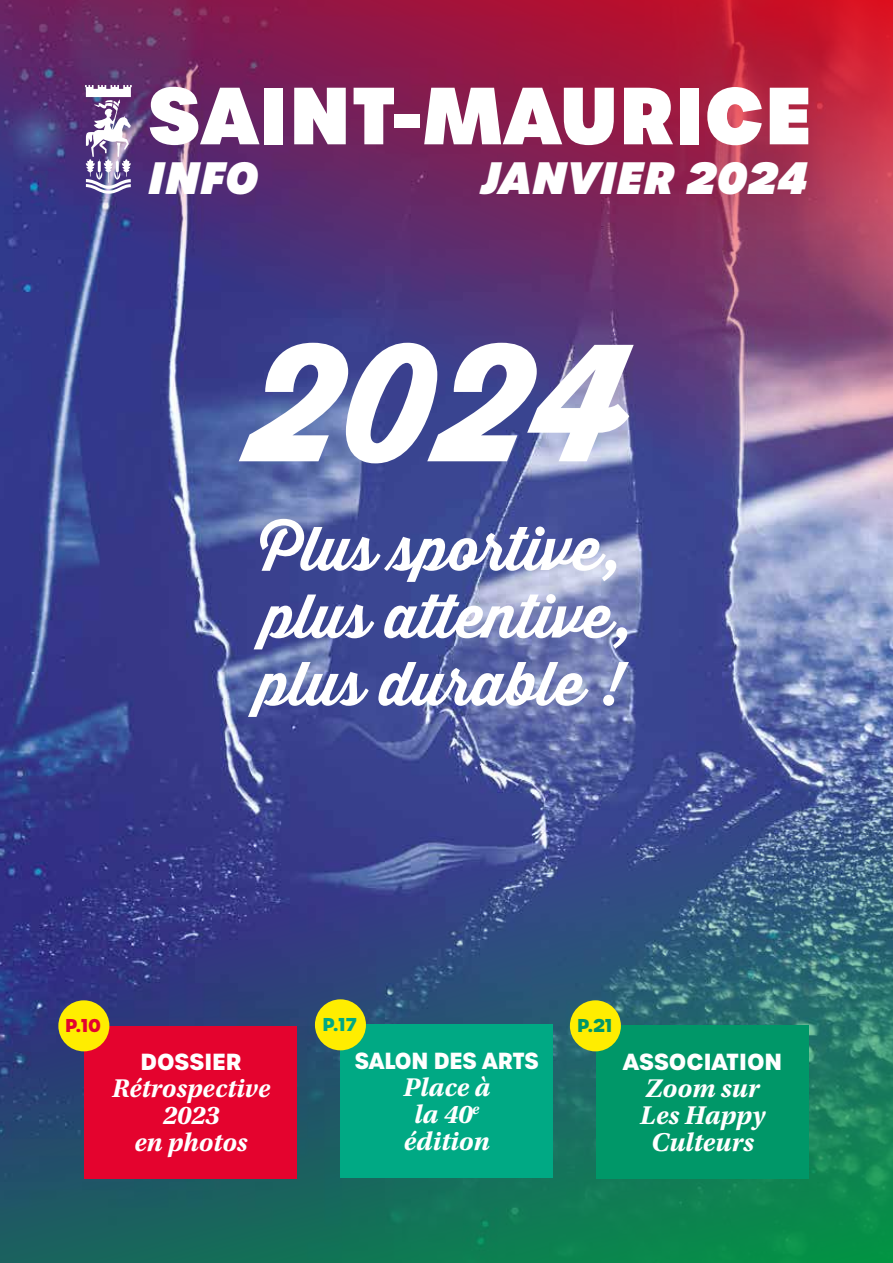
<style>
.page{position:relative;width:893px;height:1263px;background:#fff}
.page>*{position:absolute;margin:0;border:0;box-sizing:border-box;transform-origin:0 0}
.t1{font:900 162.45px "Thirsty Script";color:#fff}
.t2{font:800 78.15px "Urbane";color:#fff}
.t3{font:700 60px/67.5px "Thirsty Script";color:#fff}
.t4{font:italic 800 43.8px "Urbane";color:#fff}
.t5{font:italic 700 27px/27px "Utopia Std";color:#fff;text-align:center}
.t6{font:700 22.5px "Urbane";color:#fff}
.t7{font:700 22.5px "Urbane";color:#fff;scale:.96 1}
.t8{font:700 18px "Urbane";color:#e4032e}
.t9{font:700 18px "Urbane";color:#00a984}
.t10{font:700 18px "Urbane";color:#009768}
</style>
<div class="page">
<img style="left:0;top:710px;width:893px;height:49px">
<img style="left:0;top:0;width:893px;height:710px">
<svg style="left:0;top:759px;width:893px;height:504px;background:#2e587a"></svg>
<svg style="left:85px;top:85px;width:47px;height:109px"></svg>
<div style="left:85px;top:1026px;width:212px;height:152px;background:#e4032e"></div>
<div style="left:58px;top:1000px;width:51px;height:51px;background:#ffed00;border-radius:50%"></div>
<div style="left:340px;top:1025px;width:213px;height:153px;background:#00a984"></div>
<div style="left:315px;top:999px;width:51px;height:51px;background:#ffed00;border-radius:50%"></div>
<div style="left:596px;top:1026px;width:213px;height:153px;background:#009768"></div>
<div style="left:570px;top:1000px;width:51px;height:51px;background:#ffed00;border-radius:50%"></div>
<h2 class="t2" style="left:148px;top:60px;width:666px">SAINT-MAURICE</h2>
<h3 class="t4" style="left:148px;top:147px;width:112px">INFO</h3>
<h3 class="t4" style="left:481px;top:147px;width:329px">JANVIER 2024</h3>
<h1 class="t1" style="left:249px;top:278px;width:384px">2024</h1>
<h3 class="t3" style="left:258px;top:516px;width:375px">Plus sportive, plus attentive, plus durable !</h3>
<p class="t8" style="left:65px;top:1013px;width:38px">P.10</p>
<p class="t6" style="left:140px;top:1046px;width:103px">DOSSIER</p>
<p class="t5" style="left:112px;top:1075px;width:160px">Rétrospective<br>2023<br>en photos</p>
<p class="t9" style="left:323px;top:1012px;width:36px">P.17</p>
<p class="t7" style="left:355px;top:1045px;width:193px">SALON DES ARTS</p>
<p class="t5" style="left:403px;top:1074px;width:89px">Place à la 40<sup>e </sup>édition</p>
<p class="t10" style="left:577px;top:1013px;width:37px">P.21</p>
<p class="t6" style="left:623px;top:1046px;width:161px">ASSOCIATION</p>
<p class="t5" style="left:640px;top:1075px;width:127px">Zoom sur<br>Les Happy<br>Culteurs</p>
</div>
